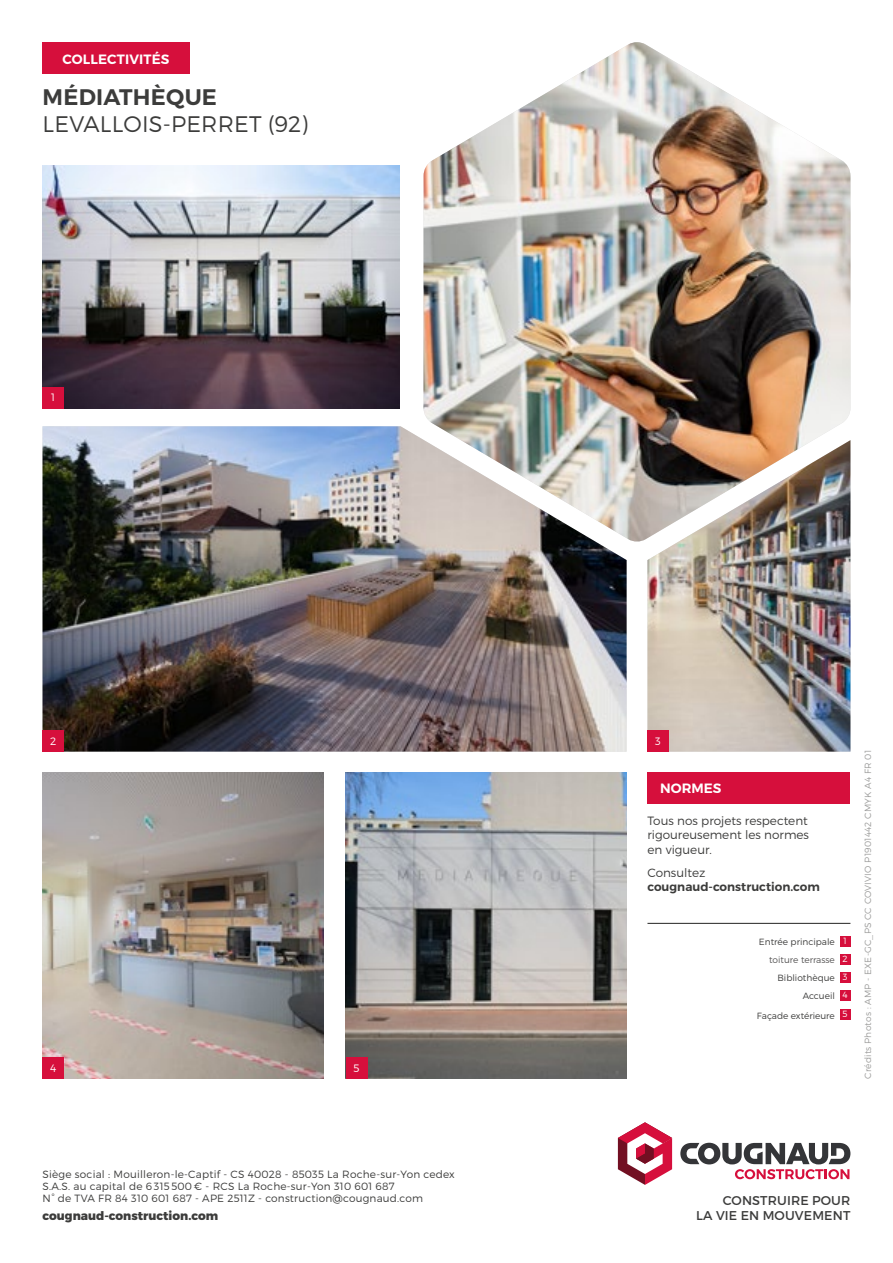
<style>
.page{position:relative;width:893px;height:1263px;background:#fff}
.page>*{position:absolute;margin:0;border:0;box-sizing:border-box;transform-origin:0 0}
.t1{font:300 22.5px "Montserrat";letter-spacing:.01em;color:#3c3c3b}
.t2{font:600 22.5px "Montserrat";letter-spacing:.01em;color:#3c3c3b}
.t3{font:600 13.5px "Montserrat";letter-spacing:.01em;color:#fff}
.t4{font:12.75px/15.8px "Montserrat";letter-spacing:.01em;color:#3c3c3b;text-align:right}
.t5{font:300 12px/14.4px "Montserrat";color:#3c3c3b;text-align:justify}
.t6{font:600 12px "Montserrat";color:#3c3c3b}
.t7{font:800 12px "Montserrat";color:#3c3c3b}
.t8{font:300 10.65px "Montserrat";color:#fff}
.t9{font:300 10.5px/12px "Montserrat";letter-spacing:.02em;color:#3c3c3b}
.t10{font:300 9px/18px "Montserrat";color:#3c3c3b;text-align:right}
.t11{font:300 9px "Montserrat";letter-spacing:.02em;color:#9d9d9c}
.s1{color:#fff}
.s2{color:#555454}
</style>
<div class="page">
<img style="left:43px;top:772px;width:280px;height:307px">
<img style="left:346px;top:772px;width:281px;height:307px">
<img style="left:647px;top:542px;width:203px;height:210px">
<img style="left:43px;top:426px;width:584px;height:326px">
<img style="left:423px;top:42px;width:427px;height:500px">
<hr style="left:647px;top:923px;width:203px;height:1px;background:#3c3c3b">
<div style="left:43px;top:43px;width:147px;height:31px;background:#d60f3c"></div>
<div style="left:647px;top:772px;width:203px;height:32px;background:#d60f3c"></div>
<div style="left:840px;top:936px;width:10px;height:11px;background:#d60f3c"></div>
<div style="left:840px;top:954px;width:10px;height:11px;background:#d60f3c"></div>
<div style="left:840px;top:972px;width:10px;height:11px;background:#d60f3c"></div>
<div style="left:840px;top:990px;width:10px;height:11px;background:#d60f3c"></div>
<div style="left:840px;top:1009px;width:10px;height:10px;background:#d60f3c"></div>
<svg style="left:680px;top:1143px;width:170px;height:36px"></svg>
<svg style="left:618px;top:1122px;width:54px;height:63px"></svg>
<div style="left:43px;top:730px;width:21px;height:22px;background:#d60f3c"></div>
<div style="left:43px;top:1057px;width:21px;height:22px;background:#d60f3c"></div>
<div style="left:346px;top:1057px;width:21px;height:22px;background:#d60f3c"></div>
<div style="left:647px;top:730px;width:22px;height:22px;background:#d60f3c"></div>
<img style="left:43px;top:166px;width:357px;height:242px">
<div style="left:43px;top:387px;width:21px;height:21px;background:#d60f3c"></div>
<p class="t3" style="left:63px;top:50px;width:108px">COLLECTIVITÉS</p>
<h1 class="t2" style="left:43px;top:83px;width:176px">MÉDIATHÈQUE</h1>
<h1 class="t1" style="left:43px;top:110px;width:267px">LEVALLOIS-PERRET (92)</h1>
<p class="t8" style="left:51px;top:391px;width:5px">1</p>
<p class="t8" style="left:50px;top:734px;width:8px">2</p>
<p class="t8" style="left:50px;top:1061px;width:8px">4</p>
<p class="t8" style="left:354px;top:1061px;width:8px">5</p>
<p class="t9" style="left:43px;top:1168px;width:414px">Siège social : Mouilleron-le-Captif - CS 40028 - 85035 La Roche-sur-Yon cedex<br>S.A.S. au capital de 6 315 500 € - RCS La Roche-sur-Yon 310 601 687<br>N° de TVA FR 84 310 601 687 - APE 2511Z - construction@cougnaud.com</p>
<p class="t7" style="left:43px;top:1209px;width:177px">cougnaud-construction.com</p>
<p class="t8" style="left:655px;top:734px;width:7px">3</p>
<p class="t3" style="left:660px;top:780px;width:63px">NORMES</p>
<p class="t5" style="left:647px;top:813px;width:163px">Tous nos projets respectent rigoureusement les normes en vigueur.</p>
<p class="t5" style="left:647px;top:865px;width:59px">Consultez</p>
<p class="t6" style="left:647px;top:879px;width:174px">cougnaud-construction.com</p>
<p class="t10" style="left:759px;top:933px;width:90px">Entrée principale <span class="s1">1 </span><span class="s2">toiture terrasse</span> <span class="s1">2<br></span>Bibliothèque <span class="s1">3<br></span>Accueil <span class="s1">4</span></p>
<p class="t10" style="left:757px;top:1006px;width:92px">Façade extérieure <sup>5</sup></p>
<p class="t11" style="left:862px;top:1079px;width:330px;rotate:-90deg">Crédits Photos : AMP - EXE-GC_PS CC COVIVIO P1901442 CMYK A4 FR 01</p>
<p class="t4" style="left:696px;top:1192px;width:156px">CONSTRUIRE POUR<br>LA VIE EN MOUVEMENT</p>
</div>
